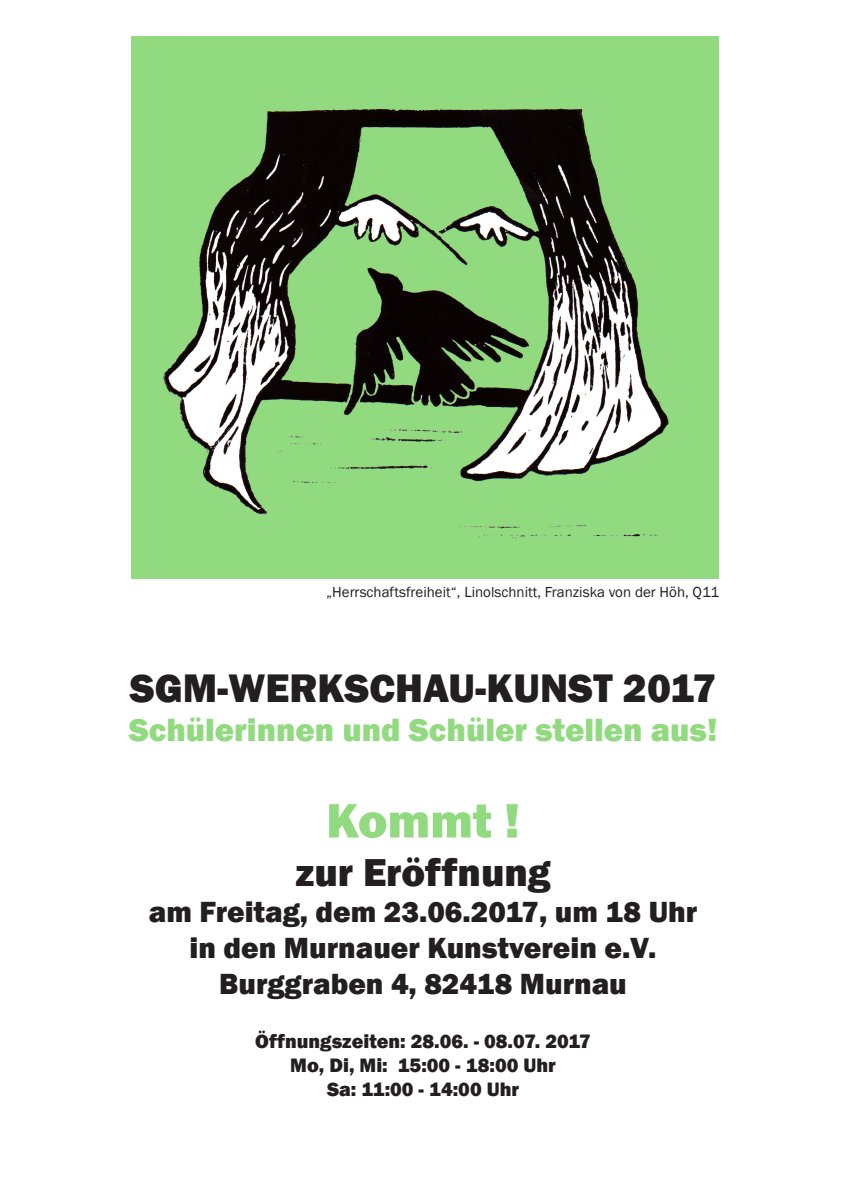
<style>
.page{position:relative;width:842px;height:1191px;background:#fff}
.page>*{position:absolute;margin:0;border:0;box-sizing:border-box;transform-origin:0 0}
.t1{font:800 50px "Franklin Gothic";color:#91da80}
.t2{font:800 41px "Franklin Gothic";color:#231f20}
.t3{font:800 40px "Franklin Gothic";color:#231f20}
.t4{font:800 33px "Franklin Gothic";color:#91da80}
.t5{font:800 30px/36px "Franklin Gothic";color:#231f20;text-align:center}
.t6{font:800 20px/24px "Franklin Gothic";color:#231f20;text-align:center}
.t7{font:15px "Franklin Gothic";color:#231f20}
</style>
<div class="page">
<img style="left:132px;top:36px;width:587px;height:542px">
<p class="t7" style="left:326px;top:583px;width:395px">„Herrschaftsfreiheit“, Linolschnitt, Franziska von der Höh, Q11</p>
<h2 class="t2" style="left:130px;top:661px;width:588px">SGM-WERKSCHAU-KUNST 2017</h2>
<p class="t4" style="left:129px;top:709px;width:590px">Schülerinnen und Schüler stellen aus!</p>
<h1 class="t1" style="left:326px;top:788px;width:195px">Kommt !</h1>
<h3 class="t3" style="left:295px;top:846px;width:257px">zur Eröffnung</h3>
<p class="t5" style="left:149px;top:893px;width:550px">am Freitag, dem 23.06.2017, um 18 Uhr in den Murnauer Kunstverein e.V.<br>Burggraben 4, 82418 Murnau</p>
<p class="t6" style="left:255px;top:1028px;width:337px">Öffnungszeiten: 28.06. - 08.07. 2017<br>Mo, Di, Mi: 15:00 - 18:00 Uhr<br>Sa: 11:00 - 14:00 Uhr</p>
</div>
